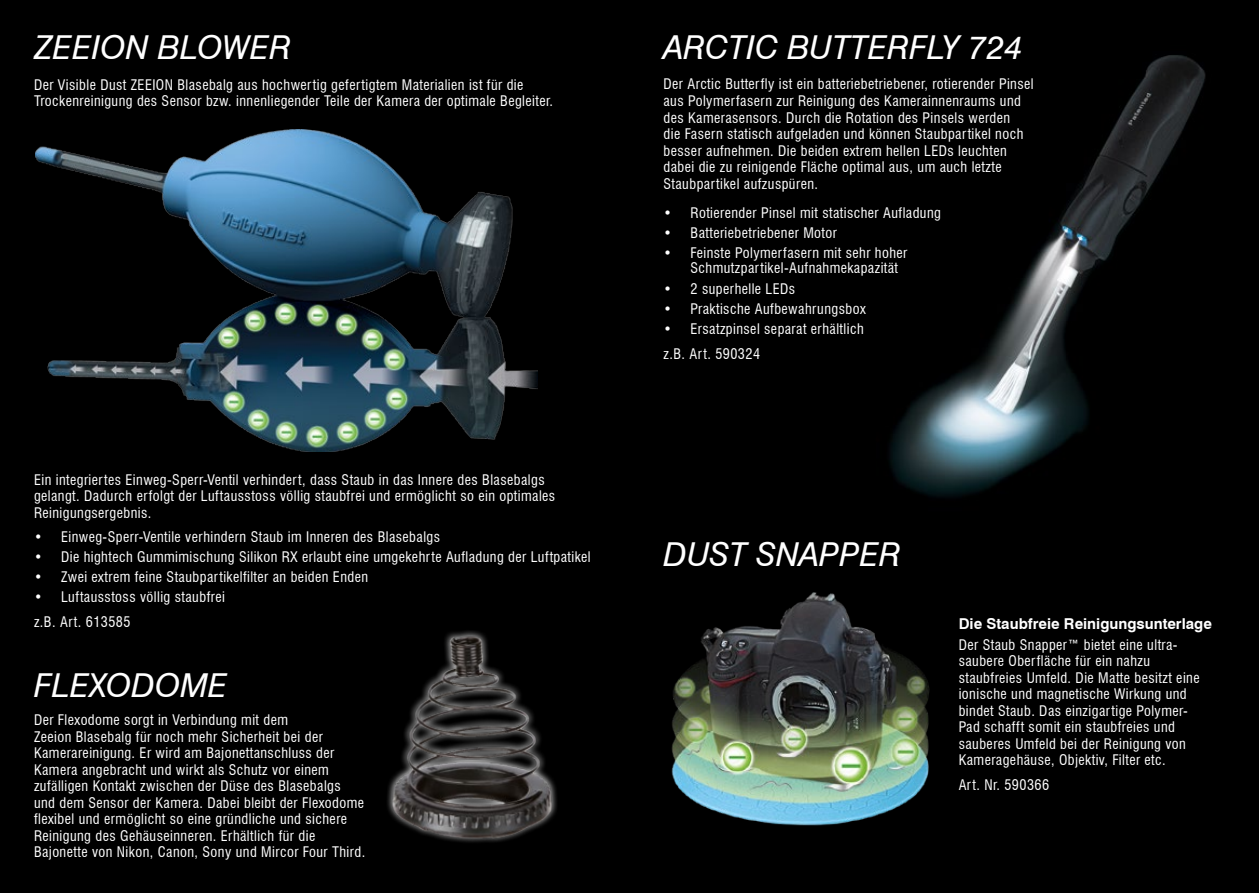
<style>
.page{position:relative;width:1259px;height:893px;background:#fff}
.page>*{position:absolute;margin:0;border:0;box-sizing:border-box;transform-origin:0 0}
.t1{font:italic 33px "Swiss 721 BT";color:#fff}
.t2{font:700 15px "Swiss 721 BT";color:#fff}
.t3{font:condensed 14.25px/16.5px "Swiss 721 BT";letter-spacing:.03em;color:#fff}
</style>
<div class="page">
<div style="left:0;top:0;width:642px;height:893px;background:#000"></div>
<div style="left:617px;top:0;width:642px;height:893px;background:#000"></div>
<img style="left:889px;top:55px;width:317px;height:442px">
<img style="left:36px;top:130px;width:501px;height:322px">
<img style="left:671px;top:592px;width:259px;height:234px">
<img style="left:387px;top:631px;width:170px;height:211px">
<h1 class="t1" style="left:34px;top:27px;width:259px">ZEEION BLOWER</h1>
<h1 class="t1" style="left:663px;top:27px;width:361px">ARCTIC BUTTERFLY 724</h1>
<p class="t3" style="left:34px;top:76px;width:520px">Der Visible Dust ZEEION Blasebalg aus hochwertig gefertigtem Materialien ist für die<br>Trockenreinigung des Sensor bzw. innenliegender Teile der Kamera der optimale Begleiter.</p>
<p class="t3" style="left:34px;top:471px;width:523px">Ein integriertes Einweg-Sperr-Ventil verhindert, dass Staub in das Innere des Blasebalgs gelangt. Dadurch erfolgt der Luftausstoss völlig staubfrei und ermöglicht so ein optimales<br>Reinigungsergebnis.</p>
<p class="t3" style="left:34px;top:528px;width:407px">• Einweg-Sperr-Ventile verhindern Staub im Inneren des Blasebalgs</p>
<p class="t3" style="left:34px;top:548px;width:558px">• Die hightech Gummimischung Silikon RX erlaubt eine umgekehrte Aufladung der Luftpatikel</p>
<p class="t3" style="left:34px;top:568px;width:335px">• Zwei extrem feine Staubpartikelfilter an beiden Enden</p>
<p class="t3" style="left:34px;top:584px;width:192px;line-height:25px">• Luftausstoss völlig staubfrei z.B. Art. 613585</p>
<h1 class="t1" style="left:34px;top:665px;width:195px">FLEXODOME</h1>
<p class="t3" style="left:34px;top:712px;width:333px">Der Flexodome sorgt in Verbindung mit dem<br>Zeeion Blasebalg für noch mehr Sicherheit bei der Kamerareinigung. Er wird am Bajonettanschluss der Kamera angebracht und wirkt als Schutz vor einem zufälligen Kontakt zwischen der Düse des Blasebalgs und dem Sensor der Kamera. Dabei bleibt der Flexodome flexibel und ermöglicht so eine gründliche und sichere Reinigung des Gehäuseinneren. Erhältlich für die Bajonette von Nikon, Canon, Sony und Mircor Four Third.</p>
<p class="t3" style="left:663px;top:76px;width:372px">Der Arctic Butterfly ist ein batteriebetriebener, rotierender Pinsel aus Polymerfasern zur Reinigung des Kamerainnenraums und des Kamerasensors. Durch die Rotation des Pinsels werden<br>die Fasern statisch aufgeladen und können Staubpartikel noch besser aufnehmen. Die beiden extrem hellen LEDs leuchten dabei die zu reinigende Fläche optimal aus, um auch letzte Staubpartikel aufzuspüren.</p>
<p class="t3" style="left:663px;top:204px;width:279px">• Rotierender Pinsel mit statischer Aufladung</p>
<p class="t3" style="left:663px;top:224px;width:175px">• Batteriebetriebener Motor</p>
<p class="t3" style="left:690px;top:245px;width:218px;line-height:15.8px;text-indent:-27px">• Feinste Polymerfasern mit sehr hoher<br>Schmutzpartikel-Aufnahmekapazität</p>
<p class="t3" style="left:663px;top:280px;width:133px">• 2 superhelle LEDs</p>
<p class="t3" style="left:663px;top:300px;width:204px">• Praktische Aufbewahrungsbox</p>
<p class="t3" style="left:663px;top:316px;width:202px;line-height:25px">• Ersatzpinsel separat erhältlich z.B. Art. 590324</p>
<h1 class="t1" style="left:663px;top:534px;width:239px">DUST SNAPPER</h1>
<p class="t2" style="left:958px;top:614px;width:255px">Die Staubfreie Reinigungsunterlage</p>
<p class="t3" style="left:958px;top:636px;width:242px">Der Staub Snapper™ bietet eine ultra&shy;saubere Oberfläche für ein nahzu staubfreies Umfeld. Die Matte besitzt eine ionische und magnetische Wirkung und bindet Staub. Das einzigartige Polymer-Pad schafft somit ein staubfreies und sauberes Umfeld bei der Reinigung von Kameragehäuse, Objektiv, Filter etc.</p>
<p class="t3" style="left:958px;top:777px;width:92px">Art. Nr. 590366</p>
</div>
